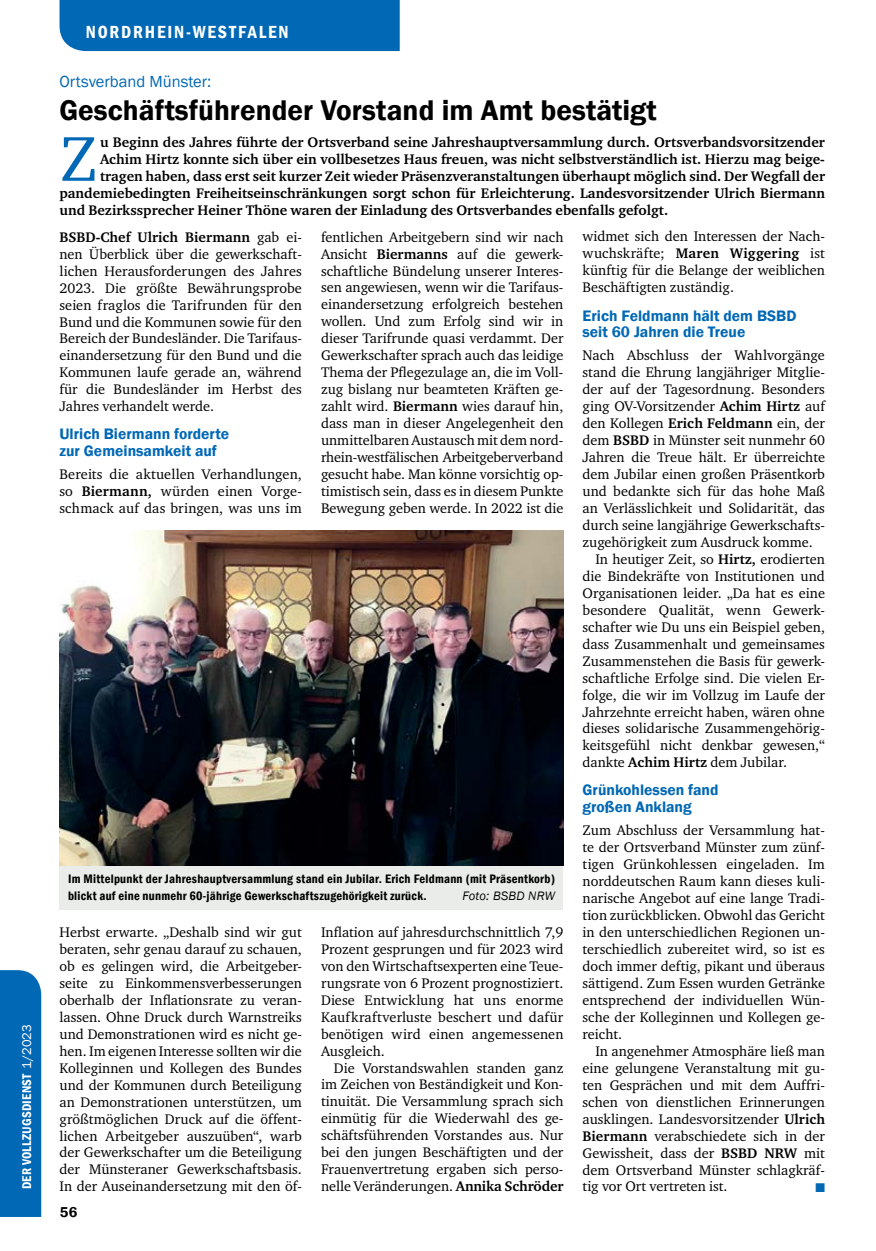
<style>
.page{position:relative;width:876px;height:1251px;background:#fff}
.page>*{position:absolute;margin:0;border:0;box-sizing:border-box;transform-origin:0 0}
.t1{font:64.8px "Charter ITC";color:#0068b5}
.t2{font:600 29.25px "Franklin Gothic";color:#000}
.t3{font:600 condensed 18px "Franklin Gothic";letter-spacing:.1em;color:#fff}
.t4{font:16.5px "Franklin Gothic";color:#0068b5}
.t5{font:600 15.6px/17px "Franklin Gothic";color:#0068b5}
.t6{font:600 14.7px "Franklin Gothic";color:#000}
.t7{font:14.25px/17px "Charter ITC";color:#000;text-align:justify}
.t8{font:700 14.25px "Charter ITC";color:#000}
.t9{font:600 condensed 13.05px "Franklin Gothic";letter-spacing:.015em;color:#fff}
.t10{font:600 condensed 12.6px/17px "Franklin Gothic";letter-spacing:.02em;color:#000}
.t11{font:italic 12.6px "Franklin Gothic";letter-spacing:.015em;color:#000}
.t12{font:12.6px "Zapf Dingbats";color:#0068b5}
.s1{font-weight:400;font-stretch:normal}
.s2{font-weight:700}
</style>
<div class="page">
<div style="left:0;top:970px;width:41px;height:246px;background:#0068b5"></div>
<div style="left:60px;top:0;width:340px;height:51px;background:#0068b5"></div>
<img style="left:60px;top:530px;width:503px;height:335px">
<div style="left:60px;top:865px;width:503px;height:44px;background:#eaece9"></div>
<p class="t9" style="left:18px;top:1188px;width:166px;rotate:-90deg">DER VOLLZUGSDIENST <span class="s1">1/2023</span></p>
<p class="t3" style="left:86px;top:20px;width:204px">NORDRHEIN-WESTFALEN</p>
<p class="t4" style="left:60px;top:71px;width:153px">Ortsverband Münster:</p>
<p class="t2" style="left:60px;top:92px;width:599px">Geschäftsführender Vorstand im Amt bestätigt</p>
<p class="t1" style="left:60px;top:118px;width:39px">Z</p>
<p class="t8" style="left:100px;top:133px;width:726px">u Beginn des Jahres führte der Ortsverband seine Jahreshauptversammlung durch. Ortsverbandsvorsitzender</p>
<p class="t8" style="left:100px;top:150px;width:726px">Achim Hirtz konnte sich über ein vollbesetzes Haus freuen, was nicht selbstverständlich ist. Hierzu mag beige-</p>
<p class="t8" style="left:100px;top:167px;width:726px">tragen haben, dass erst seit kurzer Zeit wieder Präsenzveranstaltungen überhaupt möglich sind. Der Wegfall der</p>
<p class="t8" style="left:60px;top:184px;width:767px">pandemiebedingten Freiheitseinschränkungen sorgt schon für Erleichterung. Landesvorsitzender Ulrich Biermann</p>
<p class="t8" style="left:60px;top:201px;width:610px">und Bezirkssprecher Heiner Thöne waren der Einladung des Ortsverbandes ebenfalls gefolgt.</p>
<p class="t7" style="left:60px;top:228px;width:244px"><span class="s2">BSBD-Chef Ulrich Biermann</span> gab ei&shy;nen Überblick über die gewerkschaft&shy;lichen Herausforderungen des Jahres 2023. Die größte Bewährungsprobe seien fraglos die Tarifrunden für den Bund und die Kommunen sowie für den Bereich der Bundesländer. Die Tarifaus&shy;einandersetzung für den Bund und die Kommunen laufe gerade an, während für die Bundesländer im Herbst des Jahres verhandelt werde.</p>
<p class="t5" style="left:60px;top:425px;width:171px">Ulrich Biermann forderte zur Gemeinsamkeit auf</p>
<p class="t7" style="left:60px;top:466px;width:244px">Bereits die aktuellen Verhandlungen, so <span class="s2">Biermann,</span> würden einen Vorge&shy;schmack auf das bringen, was uns im</p>
<p class="t7" style="left:583px;top:228px;width:244px">widmet sich den Interessen der Nach&shy;wuchskräfte; <span class="s2">Maren Wiggering</span> ist künftig für die Belange der weiblichen Beschäftigten zuständig.</p>
<p class="t5" style="left:583px;top:307px;width:215px">Erich Feldmann hält dem BSBD seit 60 Jahren die Treue</p>
<p class="t7" style="left:583px;top:347px;width:244px">Nach Abschluss der Wahlvorgänge</p>
<p class="t7" style="left:583px;top:364px;width:244px">stand die Ehrung langjähriger Mitglie-</p>
<p class="t7" style="left:583px;top:381px;width:244px">der auf der Tagesordnung. Besonders</p>
<p class="t7" style="left:583px;top:398px;width:244px">ging OV-Vorsitzender <span class="s2">Achim Hirtz</span> auf</p>
<p class="t7" style="left:583px;top:415px;width:244px">den Kollegen <span class="s2">Erich Feldmann</span> ein, der</p>
<p class="t7" style="left:583px;top:432px;width:244px">dem <span class="s2">BSBD</span> in Münster seit nunmehr 60</p>
<p class="t7" style="left:583px;top:448px;width:244px">Jahren die Treue hält. Er überreichte</p>
<p class="t7" style="left:583px;top:465px;width:244px">dem Jubilar einen großen Präsentkorb</p>
<p class="t7" style="left:583px;top:482px;width:244px">und bedankte sich für das hohe Maß</p>
<p class="t7" style="left:583px;top:499px;width:244px">an Verlässlichkeit und Solidarität, das</p>
<p class="t7" style="left:583px;top:516px;width:244px">durch seine langjährige Gewerkschafts-</p>
<p class="t7" style="left:583px;top:533px;width:232px">zugehörigkeit zum Ausdruck komme.</p>
<p class="t7" style="left:595px;top:550px;width:231px">In heutiger Zeit, so <span class="s2">Hirtz,</span> erodierten</p>
<p class="t7" style="left:583px;top:567px;width:244px">die Bindekräfte von Institutionen und</p>
<p class="t7" style="left:583px;top:584px;width:244px">Organisationen leider. „Da hat es eine</p>
<p class="t7" style="left:583px;top:601px;width:244px">besondere Qualität, wenn Gewerk-</p>
<p class="t7" style="left:583px;top:618px;width:244px">schafter wie Du uns ein Beispiel geben,</p>
<p class="t7" style="left:583px;top:635px;width:244px">dass Zusammenhalt und gemeinsames</p>
<p class="t7" style="left:583px;top:652px;width:244px">Zusammenstehen die Basis für gewerk-</p>
<p class="t7" style="left:583px;top:669px;width:244px">schaftliche Erfolge sind. Die vielen Er-</p>
<p class="t7" style="left:583px;top:686px;width:244px">folge, die wir im Vollzug im Laufe der</p>
<p class="t7" style="left:583px;top:703px;width:244px">Jahrzehnte erreicht haben, wären ohne</p>
<p class="t7" style="left:583px;top:720px;width:244px">dieses solidarische Zusammengehörig-</p>
<p class="t7" style="left:583px;top:737px;width:244px">keitsgefühl nicht denkbar gewesen,“</p>
<p class="t7" style="left:583px;top:753px;width:206px">dankte <span class="s2">Achim Hirtz</span> dem Jubilar.</p>
<p class="t5" style="left:583px;top:781px;width:137px">Grünkohlessen fand großen Anklang</p>
<p class="t7" style="left:583px;top:821px;width:244px">Zum Abschluss der Versammlung hat-</p>
<p class="t7" style="left:583px;top:838px;width:244px">te der Ortsverband Münster zum zünf-</p>
<p class="t7" style="left:583px;top:855px;width:244px">tigen Grünkohlessen eingeladen. Im</p>
<p class="t7" style="left:583px;top:872px;width:244px">norddeutschen Raum kann dieses kuli-</p>
<p class="t7" style="left:583px;top:889px;width:244px">narische Angebot auf eine lange Tradi-</p>
<p class="t7" style="left:583px;top:906px;width:244px">tion zurückblicken. Obwohl das Gericht</p>
<p class="t7" style="left:583px;top:923px;width:244px">in den unterschiedlichen Regionen un-</p>
<p class="t7" style="left:583px;top:940px;width:244px">terschiedlich zubereitet wird, so ist es</p>
<p class="t7" style="left:583px;top:957px;width:244px">doch immer deftig, pikant und überaus</p>
<p class="t7" style="left:583px;top:974px;width:244px">sättigend. Zum Essen wurden Getränke</p>
<p class="t7" style="left:583px;top:991px;width:244px">entsprechend der individuellen Wün-</p>
<p class="t7" style="left:583px;top:1008px;width:244px">sche der Kolleginnen und Kollegen ge-</p>
<p class="t7" style="left:583px;top:1025px;width:41px">reicht.</p>
<p class="t7" style="left:595px;top:1042px;width:231px">In angenehmer Atmosphäre ließ man</p>
<p class="t7" style="left:583px;top:1059px;width:244px">eine gelungene Veranstaltung mit gu-</p>
<p class="t7" style="left:583px;top:1076px;width:244px">ten Gesprächen und mit dem Auffri-</p>
<p class="t7" style="left:583px;top:1093px;width:244px">schen von dienstlichen Erinnerungen</p>
<p class="t7" style="left:583px;top:1109px;width:244px">ausklingen. Landesvorsitzender <span class="s2">Ulrich</span></p>
<p class="t7" style="left:583px;top:1126px;width:244px"><span class="s2">Biermann</span> verabschiedete sich in der</p>
<p class="t7" style="left:583px;top:1143px;width:244px">Gewissheit, dass der <span class="s2">BSBD NRW</span> mit</p>
<p class="t7" style="left:583px;top:1160px;width:244px">dem Ortsverband Münster schlagkräf-</p>
<p class="t7" style="left:583px;top:1177px;width:147px">tig vor Ort vertreten ist.</p>
<p class="t12" style="left:815px;top:1180px;width:11px">■</p>
<p class="t7" style="left:321px;top:228px;width:244px">fentlichen Arbeitgebern sind wir nach Ansicht <span class="s2">Biermanns</span> auf die gewerk&shy;schaftliche Bündelung unserer Interes&shy;sen angewiesen, wenn wir die Tarifaus&shy;einandersetzung erfolgreich bestehen wollen. Und zum Erfolg sind wir in dieser Tarifrunde quasi verdammt. Der Gewerkschafter sprach auch das leidige Thema der Pflegezulage an, die im Voll&shy;zug bislang nur beamteten Kräften ge&shy;zahlt wird. <span class="s2">Biermann</span> wies darauf hin, dass man in dieser Angelegenheit den unmittelbaren Austausch mit dem nord&shy;rhein-westfälischen Arbeitgeberverband gesucht habe. Man könne vorsichtig op&shy;timistisch sein, dass es in diesem Punkte Bewegung geben werde. In 2022 ist die</p>
<p class="t10" style="left:68px;top:870px;width:488px">Im Mittelpunkt der Jahreshauptversammlung stand ein Jubilar. Erich Feldmann (mit Präsentkorb) blickt auf eine nunmehr 60-jährige Gewerkschaftszugehörigkeit zurück.</p>
<p class="t11" style="left:462px;top:888px;width:94px">Foto: BSBD NRW</p>
<p class="t7" style="left:321px;top:923px;width:244px">Inflation auf jahresdurchschnittlich 7,9</p>
<p class="t7" style="left:321px;top:940px;width:244px">Prozent gesprungen und für 2023 wird</p>
<p class="t7" style="left:321px;top:957px;width:244px">von den Wirtschaftsexperten eine Teue-</p>
<p class="t7" style="left:321px;top:974px;width:244px">rungsrate von 6 Prozent prognostiziert.</p>
<p class="t7" style="left:321px;top:991px;width:244px">Diese Entwicklung hat uns enorme</p>
<p class="t7" style="left:321px;top:1008px;width:244px">Kaufkraftverluste beschert und dafür</p>
<p class="t7" style="left:321px;top:1024px;width:244px">benötigen wird einen angemessenen</p>
<p class="t7" style="left:321px;top:1041px;width:65px">Ausgleich.</p>
<p class="t7" style="left:334px;top:1058px;width:231px">Die Vorstandswahlen standen ganz</p>
<p class="t7" style="left:321px;top:1075px;width:244px">im Zeichen von Beständigkeit und Kon-</p>
<p class="t7" style="left:321px;top:1092px;width:244px">tinuität. Die Versammlung sprach sich</p>
<p class="t7" style="left:321px;top:1109px;width:244px">einmütig für die Wiederwahl des ge-</p>
<p class="t7" style="left:321px;top:1126px;width:244px">schäftsführenden Vorstandes aus. Nur</p>
<p class="t7" style="left:321px;top:1143px;width:244px">bei den jungen Beschäftigten und der</p>
<p class="t7" style="left:321px;top:1160px;width:244px">Frauenvertretung ergaben sich perso-</p>
<p class="t7" style="left:321px;top:1177px;width:244px">nelle Veränderungen. <span class="s2">Annika Schröder</span></p>
<p class="t7" style="left:60px;top:923px;width:244px">Herbst erwarte. „Deshalb sind wir gut beraten, sehr genau darauf zu schauen, ob es gelingen wird, die Arbeitgeber&shy;seite zu Einkommensverbesserungen oberhalb der Inflationsrate zu veran&shy;lassen. Ohne Druck durch Warnstreiks und Demonstrationen wird es nicht ge&shy;hen. Im eigenen Interesse sollten wir die Kolleginnen und Kollegen des Bundes und der Kommunen durch Beteiligung an Demonstrationen unterstützen, um größtmöglichen Druck auf die öffent&shy;lichen Arbeitgeber auszuüben“, warb der Gewerkschafter um die Beteiligung der Münsteraner Gewerkschaftsbasis.<br>In der Auseinandersetzung mit den öf-</p>
<p class="t6" style="left:60px;top:1202px;width:19px">56</p>
</div>
